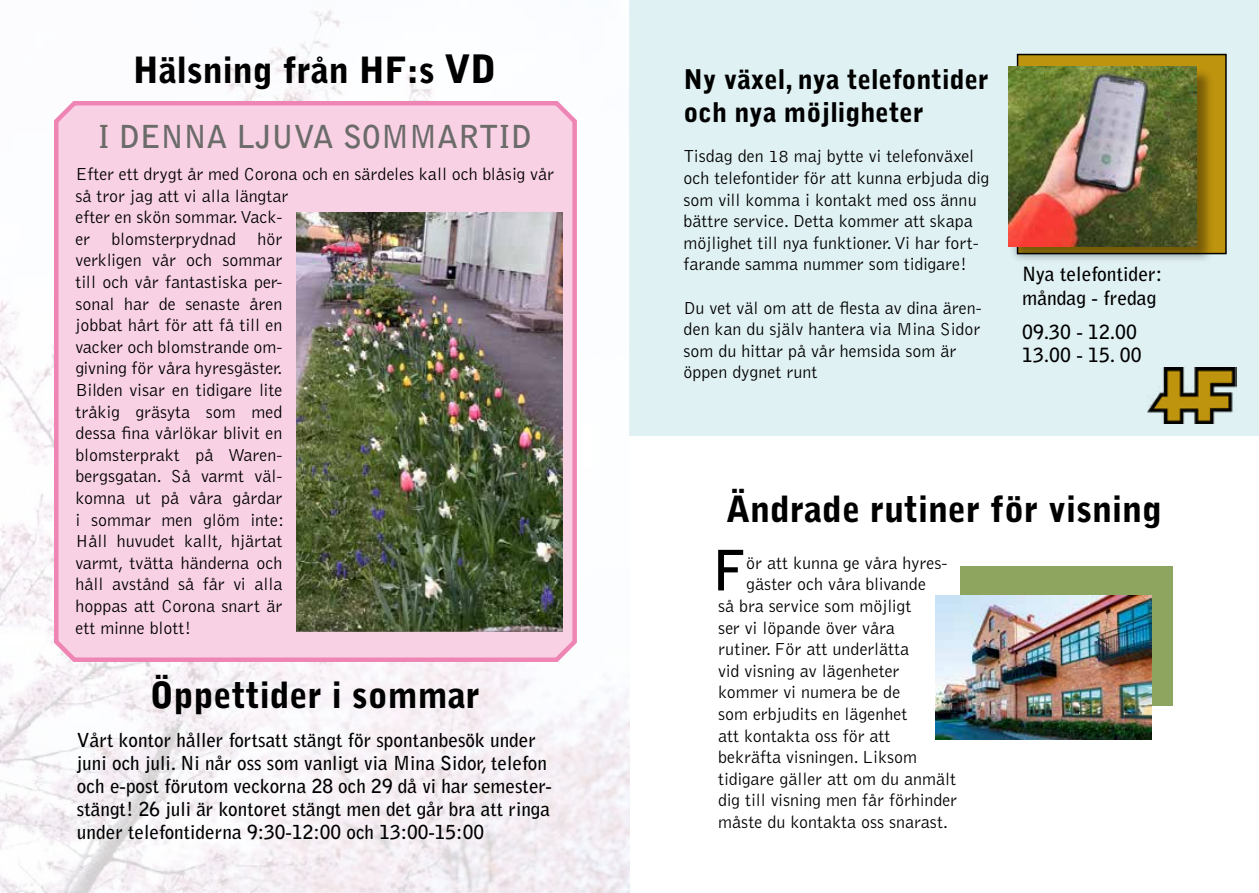
<style>
.page{position:relative;width:1259px;height:893px;background:#fff}
.page>*{position:absolute;margin:0;border:0;box-sizing:border-box;transform-origin:0 0}
.t1{font:700 55.35px "Bell Gothic";color:#000}
.t2{font:900 36px "Bell Gothic";color:#000}
.t3{font:700 31.5px "Bell Gothic";color:#6b6b6a}
.t4{font:900 27px/32.4px "Bell Gothic";color:#000}
.t5{font:700 19.5px/23.4px "Bell Gothic";color:#000}
.t6{font:700 19.2px/23.1px "Bell Gothic";color:#000}
.t7{font:300 18px/21.6px "Bell Gothic";color:#000}
.s1{font-size:39px}
</style>
<div class="page">
<div style="left:629px;top:0;width:630px;height:436px;background:#e0f1f3"></div>
<div style="left:1016px;top:54px;width:210px;height:200px;background:#be930d;border:2px solid #000"></div>
<div style="left:1008px;top:67px;width:205px;height:196px;background:#000;opacity:.38"></div>
<img style="left:1008px;top:67px;width:188px;height:179px">
<img style="left:1148px;top:368px;width:88px;height:55px">
<div style="left:960px;top:567px;width:212px;height:139px;background:#8da55e"></div>
<img style="left:935px;top:595px;width:217px;height:144px">
<img style="left:0;top:10px;width:629px;height:883px">
<svg style="left:52px;top:97px;width:527px;height:567px;background:#f8cee2"></svg>
<img style="left:296px;top:213px;width:267px;height:418px">
<h2 class="t2" style="left:133px;top:49px;width:365px">Hälsning från HF:s <span class="s1">VD</span></h2>
<h3 class="t3" style="left:98px;top:117px;width:435px">I DENNA LJUVA SOMMARTID</h3>
<p class="t7" style="left:76px;top:164px;width:480px">Efter ett drygt år med Corona och en särdeles kall och blåsig vår så tror jag att vi alla längtar<br>efter en skön sommar. Vack-<br>er blomsterprydnad hör<br>verkligen vår och sommar<br>till och vår fantastiska per-<br>sonal har de senaste åren<br>jobbat hårt för att få till en<br>vacker och blomstrande om-<br>givning för våra hyresgäster.<br>Bilden visar en tidigare lite<br>tråkig gräsyta som med<br>dessa fina vårlökar blivit en<br>blomsterprakt på Waren-<br>bergsgatan. Så varmt väl-<br>komna ut på våra gårdar<br>i sommar men glöm inte:<br>Håll huvudet kallt, hjärtat<br>varmt, tvätta händerna och<br>håll avstånd så får vi alla<br>hoppas att Corona snart är<br>ett minne blott!</p>
<h2 class="t2" style="left:150px;top:674px;width:331px">Öppettider i sommar</h2>
<p class="t6" style="left:77px;top:729px;width:476px">Vårt kontor håller fortsatt stängt för spontanbesök under juni och juli. Ni når oss som vanligt via Mina Sidor, telefon och e-post förutom veckorna 28 och 29 då vi har semester&shy;stängt! 26 juli är kontoret stängt men det går bra att ringa under telefontiderna 9:30-12:00 och 13:00-15:00</p>
<h3 class="t4" style="left:683px;top:64px;width:307px">Ny växel, nya telefontider och nya möjligheter</h3>
<p class="t7" style="left:683px;top:146px;width:307px">Tisdag den 18 maj bytte vi telefonväxel och telefontider för att kunna erbjuda dig som vill komma i kontakt med oss ännu bättre service. Detta kommer att skapa möjlighet till nya funktioner. Vi har fort&shy;farande samma nummer som tidigare!</p>
<p class="t7" style="left:683px;top:297px;width:300px">Du vet väl om att de flesta av dina ären&shy;den kan du själv hantera via Mina Sidor som du hittar på vår hemsida som är öppen dygnet runt</p>
<p class="t5" style="left:1022px;top:263px;width:141px">Nya telefontider: måndag - fredag</p>
<p class="t5" style="left:1022px;top:320px;width:121px">09.30 - 12.00<br>13.00 - 15. 00</p>
<h2 class="t2" style="left:726px;top:488px;width:437px">Ändrade rutiner för visning</h2>
<h1 class="t1" style="left:712px;top:537px;width:35px">F</h1>
<p class="t7" style="left:746px;top:552px;width:203px">ör att kunna ge våra hyres-</p>
<p class="t7" style="left:746px;top:574px;width:181px">gäster och våra blivande</p>
<p class="t7" style="left:718px;top:596px;width:195px">så bra service som möjligt</p>
<p class="t7" style="left:718px;top:617px;width:178px">ser vi löpande över våra</p>
<p class="t7" style="left:718px;top:639px;width:192px">rutiner. För att underlätta</p>
<p class="t7" style="left:718px;top:660px;width:183px">vid visning av lägenheter</p>
<p class="t7" style="left:718px;top:682px;width:184px">kommer vi numera be de</p>
<p class="t7" style="left:718px;top:704px;width:191px">som erbjudits en lägenhet</p>
<p class="t7" style="left:718px;top:725px;width:174px">att kontakta oss för att</p>
<p class="t7" style="left:718px;top:747px;width:201px">bekräfta visningen. Liksom</p>
<p class="t7" style="left:718px;top:768px;width:239px">tidigare gäller att om du anmält</p>
<p class="t7" style="left:718px;top:790px;width:241px">dig till visning men får förhinder</p>
<p class="t7" style="left:718px;top:812px;width:231px">måste du kontakta oss snarast.</p>
</div>
